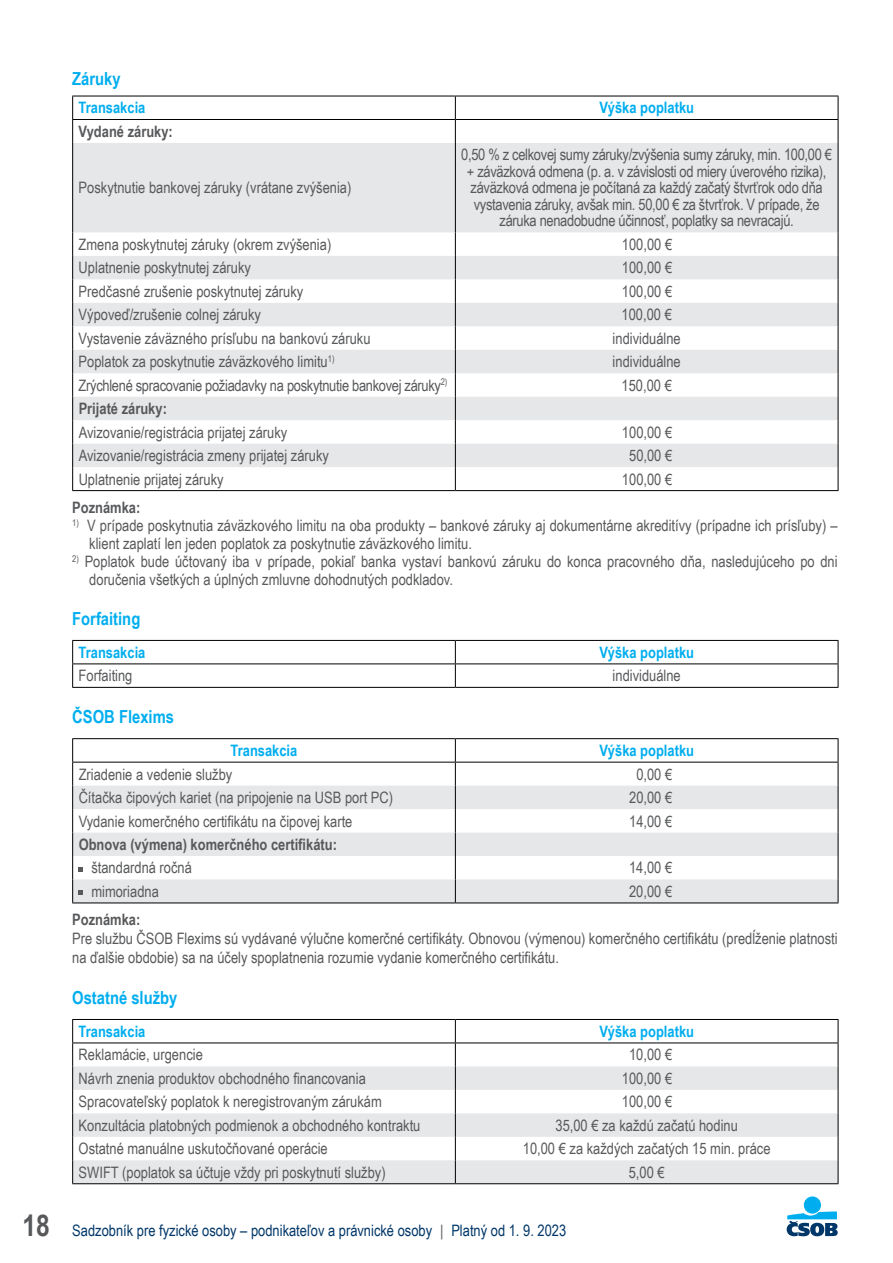
<style>
.page{position:relative;width:893px;height:1263px;background:#fff}
.page>*{position:absolute;margin:0;border:0;box-sizing:border-box;transform-origin:0 0}
.t1{font:700 18px "Arial Narrow";color:#00aeef}
.t2{font:15.75px/18px "Arial Narrow";color:#58595b}
.t3{font:15.75px/16.5px "Arial Narrow";letter-spacing:-.02em;color:#58595b;text-align:center}
.t4{font:700 15.75px "Arial Narrow";color:#00aeef}
.t5{font:700 15.75px "Arial Narrow";color:#58595b}
.t6{font:15.75px "Arial Narrow";color:#003768}
.s1{font-weight:700;font-size:30px;color:#58595b}
.s2{color:#58595b}
</style>
<div class="page">
<div style="left:804px;top:1196px;width:17px;height:17px;background:#00aeef;border-radius:50%"></div>
<svg style="left:787px;top:1211px;width:51px;height:25px"></svg>
<div style="left:73px;top:143px;width:765px;height:89px;background:#e6e7e8"></div>
<hr style="left:72px;top:96px;width:383px;height:1px;background:#000">
<hr style="left:455px;top:96px;width:383px;height:1px;background:#000">
<hr style="left:72px;top:119px;width:383px;height:1px;background:#000">
<hr style="left:455px;top:119px;width:383px;height:1px;background:#000">
<svg style="left:72px;top:96px;width:1px;height:47px"></svg>
<svg style="left:455px;top:96px;width:1px;height:47px"></svg>
<svg style="left:838px;top:96px;width:1px;height:47px"></svg>
<hr style="left:72px;top:143px;width:1px;height:89px;background:#000">
<hr style="left:455px;top:143px;width:1px;height:89px;background:#000">
<hr style="left:838px;top:143px;width:1px;height:89px;background:#000">
<svg style="left:72px;top:232px;width:767px;height:258px"></svg>
<hr style="left:72px;top:490px;width:383px;height:1px;background:#000">
<hr style="left:455px;top:490px;width:383px;height:1px;background:#000">
<hr style="left:72px;top:640px;width:383px;height:1px;background:#000">
<hr style="left:455px;top:640px;width:383px;height:1px;background:#000">
<hr style="left:72px;top:663px;width:383px;height:1px;background:#000">
<svg style="left:72px;top:641px;width:1px;height:46px"></svg>
<hr style="left:455px;top:663px;width:383px;height:1px;background:#000">
<svg style="left:455px;top:641px;width:1px;height:46px"></svg>
<svg style="left:838px;top:641px;width:1px;height:46px"></svg>
<hr style="left:72px;top:687px;width:383px;height:1px;background:#000">
<hr style="left:455px;top:687px;width:383px;height:1px;background:#000">
<svg style="left:73px;top:786px;width:765px;height:116px;fill:#e6e7e8"></svg>
<hr style="left:72px;top:738px;width:383px;height:1px;background:#000">
<hr style="left:455px;top:738px;width:383px;height:1px;background:#000">
<hr style="left:72px;top:762px;width:383px;height:1px;background:#000">
<hr style="left:455px;top:762px;width:383px;height:1px;background:#000">
<svg style="left:72px;top:739px;width:1px;height:163px"></svg>
<svg style="left:455px;top:739px;width:1px;height:163px"></svg>
<svg style="left:838px;top:739px;width:1px;height:163px"></svg>
<hr style="left:72px;top:902px;width:383px;height:1px;background:#000">
<hr style="left:455px;top:902px;width:383px;height:1px;background:#000">
<svg style="left:79px;top:867px;width:4px;height:4px"></svg>
<svg style="left:79px;top:890px;width:4px;height:5px"></svg>
<svg style="left:73px;top:1066px;width:765px;height:117px;fill:#e6e7e8"></svg>
<hr style="left:72px;top:1019px;width:383px;height:1px;background:#000">
<hr style="left:455px;top:1019px;width:383px;height:1px;background:#000">
<hr style="left:72px;top:1042px;width:383px;height:1px;background:#000">
<hr style="left:455px;top:1042px;width:383px;height:1px;background:#000">
<svg style="left:72px;top:1020px;width:1px;height:163px"></svg>
<svg style="left:455px;top:1020px;width:1px;height:163px"></svg>
<svg style="left:838px;top:1020px;width:1px;height:163px"></svg>
<hr style="left:72px;top:1183px;width:383px;height:1px;background:#000">
<hr style="left:455px;top:1183px;width:383px;height:1px;background:#000">
<p class="t1" style="left:72px;top:65px;width:50px">Záruky</p>
<p class="t4" style="left:79px;top:96px;width:68px">Transakcia</p>
<p class="t4" style="left:599px;top:96px;width:96px">Výška poplatku</p>
<p class="t5" style="left:79px;top:119px;width:96px">Vydané záruky:</p>
<p class="t2" style="left:79px;top:178px;width:274px">Poskytnutie bankovej záruky (vrátane zvýšenia)</p>
<p class="t3" style="left:461px;top:146px;width:372px">0,50 % z celkovej sumy záruky/zvýšenia sumy záruky, min. 100,00 € + záväzková odmena (p. a. v závislosti od miery úverového rizika), záväzková odmena je počítaná za každý začatý štvrťrok odo dňa vystavenia záruky, avšak min. 50,00 € za štvrťrok. V prípade, že záruka nenadobudne účinnosť, poplatky sa nevracajú.</p>
<p class="t2" style="left:79px;top:235px;width:254px">Zmena poskytnutej záruky (okrem zvýšenia)</p>
<p class="t2" style="left:622px;top:235px;width:52px">100,00 €</p>
<p class="t2" style="left:79px;top:258px;width:174px">Uplatnenie poskytnutej záruky</p>
<p class="t2" style="left:622px;top:258px;width:52px">100,00 €</p>
<p class="t2" style="left:79px;top:282px;width:226px">Predčasné zrušenie poskytnutej záruky</p>
<p class="t2" style="left:622px;top:282px;width:52px">100,00 €</p>
<p class="t2" style="left:79px;top:305px;width:184px">Výpoveď/zrušenie colnej záruky</p>
<p class="t2" style="left:622px;top:305px;width:52px">100,00 €</p>
<p class="t2" style="left:79px;top:329px;width:293px">Vystavenie záväzného prísľubu na bankovú záruku</p>
<p class="t2" style="left:613px;top:329px;width:70px">individuálne</p>
<p class="t2" style="left:79px;top:352px;width:257px">Poplatok za poskytnutie záväzkového limitu<sup>1)</sup></p>
<p class="t2" style="left:613px;top:352px;width:70px">individuálne</p>
<p class="t3" style="left:79px;top:376px;width:370px">Zrýchlené spracovanie požiadavky na poskytnutie bankovej záruky<sup>2)</sup></p>
<p class="t2" style="left:622px;top:376px;width:52px">150,00 €</p>
<p class="t5" style="left:79px;top:397px;width:90px">Prijaté záruky:</p>
<p class="t2" style="left:79px;top:422px;width:210px">Avizovanie/registrácia prijatej záruky</p>
<p class="t2" style="left:622px;top:422px;width:52px">100,00 €</p>
<p class="t2" style="left:79px;top:446px;width:252px">Avizovanie/registrácia zmeny prijatej záruky</p>
<p class="t2" style="left:629px;top:446px;width:45px">50,00 €</p>
<p class="t2" style="left:79px;top:469px;width:146px">Uplatnenie prijatej záruky</p>
<p class="t2" style="left:622px;top:469px;width:52px">100,00 €</p>
<p class="t5" style="left:72px;top:495px;width:70px">Poznámka:</p>
<p class="t2" style="left:89px;top:516px;width:750px;text-indent:-17px"><sup>1)</sup> V prípade poskytnutia záväzkového limitu na oba produkty – bankové záruky aj dokumentárne akreditívy (prípadne ich prísľuby) – klient zaplatí len jeden poplatok za poskytnutie záväzkového limitu.</p>
<p class="t2" style="left:89px;top:552px;width:750px;text-indent:-17px"><sup>2)</sup> Poplatok bude účtovaný iba v prípade, pokiaľ banka vystaví bankovú záruku do konca pracovného dňa, nasledujúceho po dni doručenia všetkých a úplných zmluvne dohodnutých podkladov.</p>
<p class="t1" style="left:72px;top:605px;width:70px">Forfaiting</p>
<p class="t4" style="left:79px;top:640px;width:68px">Transakcia</p>
<p class="t4" style="left:599px;top:640px;width:96px">Výška poplatku</p>
<p class="t2" style="left:79px;top:666px;width:55px">Forfaiting</p>
<p class="t2" style="left:613px;top:666px;width:70px">individuálne</p>
<p class="t1" style="left:72px;top:703px;width:103px">ČSOB Flexims</p>
<p class="t4" style="left:231px;top:739px;width:68px">Transakcia</p>
<p class="t4" style="left:599px;top:739px;width:96px">Výška poplatku</p>
<p class="t2" style="left:79px;top:764px;width:155px">Zriadenie a vedenie služby</p>
<p class="t2" style="left:636px;top:764px;width:37px">0,00 €</p>
<p class="t2" style="left:79px;top:788px;width:316px">Čítačka čipových kariet (na pripojenie na USB port PC)</p>
<p class="t2" style="left:629px;top:788px;width:45px">20,00 €</p>
<p class="t2" style="left:79px;top:811px;width:275px">Vydanie komerčného certifikátu na čipovej karte</p>
<p class="t2" style="left:629px;top:811px;width:45px">14,00 €</p>
<p class="t5" style="left:79px;top:832px;width:260px">Obnova (výmena) komerčného certifikátu:</p>
<p class="t2" style="left:91px;top:858px;width:102px">štandardná ročná</p>
<p class="t2" style="left:629px;top:858px;width:45px">14,00 €</p>
<p class="t2" style="left:91px;top:882px;width:69px">mimoriadna</p>
<p class="t2" style="left:629px;top:882px;width:45px">20,00 €</p>
<p class="t5" style="left:72px;top:907px;width:70px">Poznámka:</p>
<p class="t2" style="left:72px;top:928px;width:767px;line-height:18.9px">Pre službu ČSOB Flexims sú vydávané výlučne komerčné certifikáty. Obnovou (výmenou) komerčného certifikátu (predĺženie platnosti na ďalšie obdobie) sa na účely spoplatnenia rozumie vydanie komerčného certifikátu.</p>
<p class="t1" style="left:72px;top:984px;width:106px">Ostatné služby</p>
<p class="t4" style="left:79px;top:1019px;width:68px">Transakcia</p>
<p class="t4" style="left:599px;top:1019px;width:96px">Výška poplatku</p>
<p class="t2" style="left:79px;top:1045px;width:126px">Reklamácie, urgencie</p>
<p class="t2" style="left:629px;top:1045px;width:45px">10,00 €</p>
<p class="t2" style="left:79px;top:1069px;width:289px">Návrh znenia produktov obchodného financovania</p>
<p class="t2" style="left:622px;top:1069px;width:52px">100,00 €</p>
<p class="t2" style="left:79px;top:1092px;width:305px">Spracovateľský poplatok k neregistrovaným zárukám</p>
<p class="t2" style="left:622px;top:1092px;width:52px">100,00 €</p>
<p class="t2" style="left:79px;top:1116px;width:343px">Konzultácia platobných podmienok a obchodného kontraktu</p>
<p class="t2" style="left:555px;top:1116px;width:184px">35,00 € za každú začatú hodinu</p>
<p class="t2" style="left:79px;top:1139px;width:251px">Ostatné manuálne uskutočňované operácie</p>
<p class="t2" style="left:523px;top:1139px;width:249px">10,00 € za každých začatých 15 min. práce</p>
<p class="t2" style="left:79px;top:1162px;width:308px">SWIFT (poplatok sa účtuje vždy pri poskytnutí služby)</p>
<p class="t2" style="left:629px;top:1162px;width:37px">5,00 €</p>
<p class="t6" style="left:22px;top:1219px;width:545px"><span class="s1">18</span> Sadzobník pre fyzické osoby – podnikateľov a právnické osoby <span class="s2">|</span> Platný od 1. 9. 2023</p>
</div>
